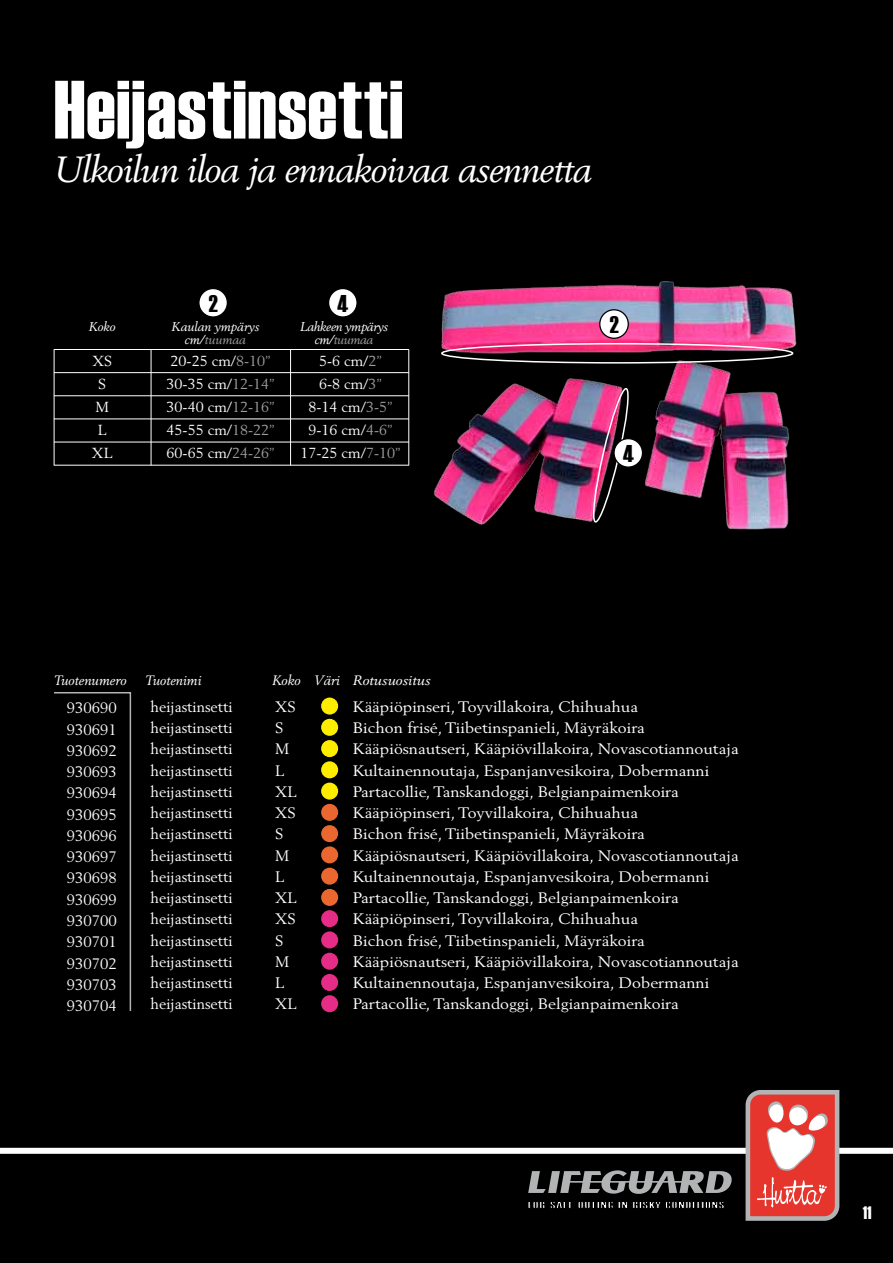
<style>
.page{position:relative;width:893px;height:1263px;background:#000}
.page>*{position:absolute;margin:0;border:0;box-sizing:border-box;transform-origin:0 0}
.t1{font:82.5px "Haettenschweiler";letter-spacing:.01em;color:#fff}
.t2{font:italic 36px "Berling";letter-spacing:-.025em;color:#fff}
.t3{font:24.15px "Haettenschweiler";color:#000}
.t4{font:18px "Haettenschweiler";color:#fff}
.t5{font:15px "Berling";color:#fff;scale:1.1 1}
.t6{font:15px "Berling";color:#fff}
.t7{font:14.4px/23.1px "Berling LT Std";color:#fff;text-align:center}
.t8{font:italic 13.5px "Berling";color:#fff}
.t9{font:italic 12.6px/12.6px "Berling LT Std";letter-spacing:-.01em;color:#fff;text-align:center}
.s1{color:#9c9e9f}
</style>
<div class="page">
<div style="left:0;top:1148px;width:893px;height:6px;background:#fff"></div>
<svg style="left:528px;top:1201px;width:196px;height:8px"></svg>
<svg style="left:528px;top:1170px;width:204px;height:24px"></svg>
<svg style="left:743px;top:1090px;width:96px;height:130px;background:#d86e69"></svg>
<img style="left:433px;top:281px;width:364px;height:249px">
<div style="left:441px;top:343px;width:352px;height:21px;border:2px solid #fff;border-radius:50%"></div>
<img style="left:591px;top:386px;width:39px;height:138px">
<div style="left:600px;top:310px;width:28px;height:28px;background:#fff;border-radius:50%"></div>
<div style="left:599px;top:309px;width:30px;height:30px;border:1px solid #000;border-radius:50%"></div>
<div style="left:614px;top:439px;width:28px;height:28px;background:#fff;border-radius:50%"></div>
<div style="left:613px;top:438px;width:30px;height:30px;border:1px solid #000;border-radius:50%"></div>
<div style="left:321px;top:697px;width:17px;height:17px;background:#ffed00;border-radius:50%"></div>
<div style="left:321px;top:719px;width:17px;height:17px;background:#ffed00;border-radius:50%"></div>
<div style="left:321px;top:740px;width:17px;height:17px;background:#ffed00;border-radius:50%"></div>
<div style="left:321px;top:761px;width:17px;height:17px;background:#ffed00;border-radius:50%"></div>
<div style="left:321px;top:783px;width:17px;height:17px;background:#ffed00;border-radius:50%"></div>
<div style="left:321px;top:804px;width:17px;height:17px;background:#ea682f;border-radius:50%"></div>
<div style="left:321px;top:825px;width:17px;height:17px;background:#ea682f;border-radius:50%"></div>
<div style="left:321px;top:846px;width:17px;height:17px;background:#ea682f;border-radius:50%"></div>
<div style="left:321px;top:868px;width:17px;height:17px;background:#ea682f;border-radius:50%"></div>
<div style="left:321px;top:889px;width:17px;height:17px;background:#ea682f;border-radius:50%"></div>
<div style="left:321px;top:910px;width:17px;height:17px;background:#e52d87;border-radius:50%"></div>
<div style="left:321px;top:931px;width:17px;height:17px;background:#e52d87;border-radius:50%"></div>
<div style="left:321px;top:953px;width:17px;height:17px;background:#e52d87;border-radius:50%"></div>
<div style="left:321px;top:974px;width:17px;height:17px;background:#e52d87;border-radius:50%"></div>
<div style="left:321px;top:995px;width:17px;height:17px;background:#e52d87;border-radius:50%"></div>
<svg style="left:54px;top:692px;width:78px;height:319px"></svg>
<hr style="left:54px;top:349px;width:1px;height:116px;background:#fff">
<hr style="left:409px;top:349px;width:1px;height:116px;background:#fff">
<hr style="left:54px;top:349px;width:355px;height:1px;background:#fff">
<hr style="left:54px;top:372px;width:355px;height:1px;background:#fff">
<hr style="left:54px;top:395px;width:355px;height:1px;background:#fff">
<hr style="left:54px;top:419px;width:355px;height:1px;background:#fff">
<hr style="left:54px;top:442px;width:355px;height:1px;background:#fff">
<hr style="left:54px;top:465px;width:355px;height:1px;background:#fff">
<hr style="left:151px;top:349px;width:1px;height:116px;background:#fff">
<hr style="left:290px;top:349px;width:1px;height:116px;background:#fff">
<div style="left:199px;top:288px;width:28px;height:29px;background:#fff;border-radius:50%"></div>
<div style="left:198px;top:288px;width:30px;height:30px;border:1px solid #000;border-radius:50%"></div>
<div style="left:329px;top:288px;width:28px;height:29px;background:#fff;border-radius:50%"></div>
<div style="left:328px;top:288px;width:30px;height:30px;border:1px solid #000;border-radius:50%"></div>
<h1 class="t1" style="left:54px;top:54px;width:351px">Heijastinsetti</h1>
<h2 class="t2" style="left:54px;top:147px;width:540px">Ulkoilun iloa ja ennakoivaa asennetta</h2>
<h3 class="t3" style="left:209px;top:287px;width:11px">2</h3>
<h3 class="t3" style="left:338px;top:287px;width:12px">4</h3>
<p class="t9" style="left:171px;top:320px;width:89px">Kaulan ympärys cm/<span class="s1">tuumaa</span></p>
<p class="t9" style="left:89px;top:320px;width:28px">Koko</p>
<p class="t9" style="left:300px;top:320px;width:90px">Lahkeen ympärys cm/<span class="s1">tuumaa</span></p>
<p class="t7" style="left:92px;top:349px;width:22px">XS<br>S<br>M<br>L<br>XL</p>
<p class="t7" style="left:167px;top:349px;width:110px;text-align:left">20-25 cm/<span class="s1">8-10”<br></span>30-35 cm/<span class="s1">12-14”<br></span>30-40 cm/<span class="s1">12-16”<br></span>45-55 cm/<span class="s1">18-22”<br></span>60-65 cm/<span class="s1">24-26”</span></p>
<p class="t7" style="left:300px;top:349px;width:102px">5-6 cm/<span class="s1">2”<br></span>6-8 cm/<span class="s1">3”<br></span>8-14 cm/<span class="s1">3-5”<br></span>9-16 cm/<span class="s1">4-6”<br></span>17-25 cm/<span class="s1">7-10”</span></p>
<h3 class="t3" style="left:610px;top:308px;width:11px">2</h3>
<h3 class="t3" style="left:623px;top:437px;width:12px">4</h3>
<p class="t8" style="left:54px;top:672px;width:74px">Tuotenumero</p>
<p class="t8" style="left:146px;top:672px;width:57px">Tuotenimi</p>
<p class="t8" style="left:272px;top:672px;width:160px">Koko Väri Rotusuositus</p>
<p class="t6" style="left:67px;top:699px;width:52px">930690</p>
<p class="t6" style="left:151px;top:697px;width:83px">heijastinsetti</p>
<p class="t6" style="left:275px;top:697px;width:22px">XS</p>
<p class="t5" style="left:353px;top:697px;width:261px">Kääpiöpinseri, Toyvillakoira, Chihuahua</p>
<p class="t6" style="left:67px;top:720px;width:52px">930691</p>
<p class="t6" style="left:151px;top:719px;width:83px">heijastinsetti</p>
<p class="t6" style="left:275px;top:719px;width:10px">S</p>
<p class="t5" style="left:353px;top:719px;width:267px">Bichon frisé, Tiibetinspanieli, Mäyräkoira</p>
<p class="t6" style="left:67px;top:741px;width:52px">930692</p>
<p class="t6" style="left:151px;top:740px;width:83px">heijastinsetti</p>
<p class="t6" style="left:275px;top:740px;width:16px">M</p>
<p class="t5" style="left:353px;top:740px;width:352px">Kääpiösnautseri, Kääpiövillakoira, Novascotiannoutaja</p>
<p class="t6" style="left:67px;top:763px;width:52px">930693</p>
<p class="t6" style="left:151px;top:761px;width:83px">heijastinsetti</p>
<p class="t6" style="left:275px;top:761px;width:11px">L</p>
<p class="t5" style="left:353px;top:761px;width:326px">Kultainennoutaja, Espanjanvesikoira, Dobermanni</p>
<p class="t6" style="left:67px;top:784px;width:52px">930694</p>
<p class="t6" style="left:151px;top:782px;width:83px">heijastinsetti</p>
<p class="t6" style="left:275px;top:782px;width:23px">XL</p>
<p class="t5" style="left:353px;top:782px;width:298px">Partacollie, Tanskandoggi, Belgianpaimenkoira</p>
<p class="t6" style="left:67px;top:805px;width:52px">930695</p>
<p class="t6" style="left:151px;top:804px;width:83px">heijastinsetti</p>
<p class="t6" style="left:275px;top:804px;width:22px">XS</p>
<p class="t5" style="left:353px;top:804px;width:261px">Kääpiöpinseri, Toyvillakoira, Chihuahua</p>
<p class="t6" style="left:67px;top:826px;width:52px">930696</p>
<p class="t6" style="left:151px;top:825px;width:83px">heijastinsetti</p>
<p class="t6" style="left:275px;top:825px;width:10px">S</p>
<p class="t5" style="left:353px;top:825px;width:267px">Bichon frisé, Tiibetinspanieli, Mäyräkoira</p>
<p class="t6" style="left:67px;top:848px;width:52px">930697</p>
<p class="t6" style="left:151px;top:846px;width:83px">heijastinsetti</p>
<p class="t6" style="left:275px;top:846px;width:16px">M</p>
<p class="t5" style="left:353px;top:846px;width:352px">Kääpiösnautseri, Kääpiövillakoira, Novascotiannoutaja</p>
<p class="t6" style="left:67px;top:869px;width:52px">930698</p>
<p class="t6" style="left:151px;top:867px;width:83px">heijastinsetti</p>
<p class="t6" style="left:275px;top:867px;width:11px">L</p>
<p class="t5" style="left:353px;top:867px;width:326px">Kultainennoutaja, Espanjanvesikoira, Dobermanni</p>
<p class="t6" style="left:67px;top:890px;width:52px">930699</p>
<p class="t6" style="left:151px;top:889px;width:83px">heijastinsetti</p>
<p class="t6" style="left:275px;top:889px;width:23px">XL</p>
<p class="t5" style="left:353px;top:889px;width:298px">Partacollie, Tanskandoggi, Belgianpaimenkoira</p>
<p class="t6" style="left:67px;top:911px;width:52px">930700</p>
<p class="t6" style="left:151px;top:910px;width:83px">heijastinsetti</p>
<p class="t6" style="left:275px;top:910px;width:22px">XS</p>
<p class="t5" style="left:353px;top:910px;width:261px">Kääpiöpinseri, Toyvillakoira, Chihuahua</p>
<p class="t6" style="left:67px;top:933px;width:52px">930701</p>
<p class="t6" style="left:151px;top:931px;width:83px">heijastinsetti</p>
<p class="t6" style="left:275px;top:931px;width:10px">S</p>
<p class="t5" style="left:353px;top:931px;width:267px">Bichon frisé, Tiibetinspanieli, Mäyräkoira</p>
<p class="t6" style="left:67px;top:954px;width:52px">930702</p>
<p class="t6" style="left:151px;top:952px;width:83px">heijastinsetti</p>
<p class="t6" style="left:275px;top:952px;width:16px">M</p>
<p class="t5" style="left:353px;top:952px;width:352px">Kääpiösnautseri, Kääpiövillakoira, Novascotiannoutaja</p>
<p class="t6" style="left:67px;top:975px;width:52px">930703</p>
<p class="t6" style="left:151px;top:974px;width:83px">heijastinsetti</p>
<p class="t6" style="left:275px;top:974px;width:11px">L</p>
<p class="t5" style="left:353px;top:974px;width:326px">Kultainennoutaja, Espanjanvesikoira, Dobermanni</p>
<p class="t6" style="left:67px;top:997px;width:52px">930704</p>
<p class="t6" style="left:151px;top:995px;width:83px">heijastinsetti</p>
<p class="t6" style="left:275px;top:995px;width:23px">XL</p>
<p class="t5" style="left:353px;top:995px;width:298px">Partacollie, Tanskandoggi, Belgianpaimenkoira</p>
<p class="t4" style="left:863px;top:1200px;width:10px">11</p>
</div>
